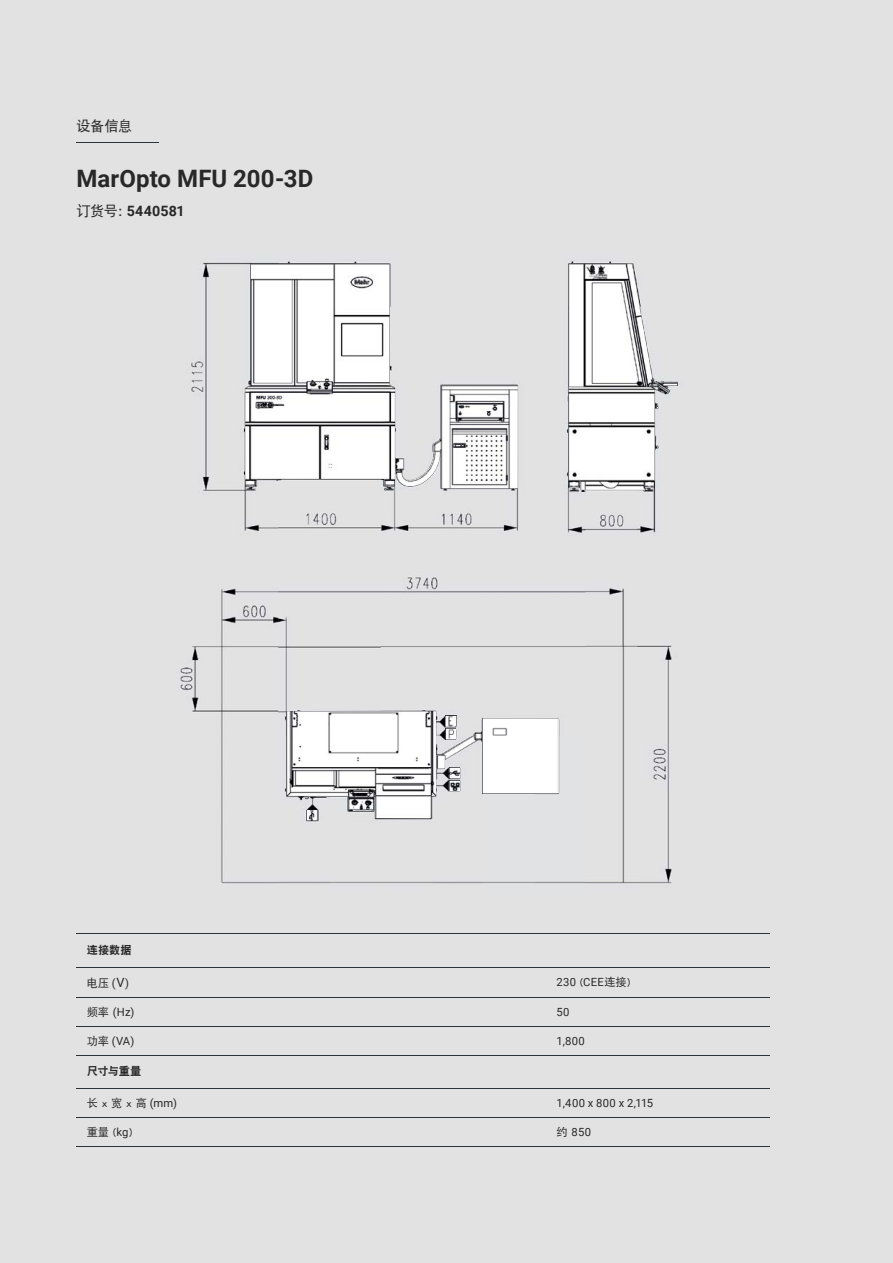
<style>
.page{position:relative;width:893px;height:1263px;background:#e2e2e3}
.page>*{position:absolute;margin:0;border:0;box-sizing:border-box;transform-origin:0 0}
.t1{font:700 24px "Roboto";letter-spacing:.005em;color:#292829}
.t2{font:700 14.25px "Roboto";letter-spacing:.01em;color:#292829}
.t3{font:14.25px "DFP Hei W5";color:#292829}
.t4{font:11.25px "Roboto";letter-spacing:.025em;color:#292829}
.t5{font:11.25px "DFP Hei W5";color:#292829}
.t6{font:11.25px "DFP Hei W9";color:#292829}
.s1{font-family:"DFP Hei W5";font-weight:400}
.s2{font-family:"Roboto"}
.s3{font-family:"Roboto";font-size:12.75px}
.s4{font-family:"DFP Hei W5"}
</style>
<div class="page">
<hr style="left:77px;top:933px;width:469px;height:1px;background:#2a343a">
<hr style="left:546px;top:933px;width:224px;height:1px;background:#2a343a">
<hr style="left:77px;top:967px;width:469px;height:1px;background:#2a343a">
<hr style="left:546px;top:967px;width:224px;height:1px;background:#2a343a">
<hr style="left:77px;top:997px;width:469px;height:1px;background:#2a343a">
<hr style="left:546px;top:997px;width:224px;height:1px;background:#2a343a">
<hr style="left:77px;top:1026px;width:469px;height:1px;background:#2a343a">
<hr style="left:546px;top:1026px;width:224px;height:1px;background:#2a343a">
<hr style="left:77px;top:1055px;width:469px;height:1px;background:#2a343a">
<hr style="left:546px;top:1055px;width:224px;height:1px;background:#2a343a">
<hr style="left:77px;top:1088px;width:469px;height:1px;background:#2a343a">
<hr style="left:546px;top:1088px;width:224px;height:1px;background:#2a343a">
<hr style="left:77px;top:1117px;width:469px;height:1px;background:#2a343a">
<hr style="left:546px;top:1117px;width:224px;height:1px;background:#2a343a">
<hr style="left:77px;top:1146px;width:469px;height:1px;background:#2a343a">
<hr style="left:546px;top:1146px;width:224px;height:1px;background:#2a343a">
<div style="left:176px;top:254px;width:102px;height:642px;background:#e2e2e2"></div>
<div style="left:278px;top:254px;width:410px;height:53px;background:#e2e2e2"></div>
<div style="left:381px;top:307px;width:204px;height:428px;background:#e2e2e2"></div>
<div style="left:637px;top:307px;width:51px;height:589px;background:#e2e2e2"></div>
<div style="left:278px;top:490px;width:103px;height:245px;background:#e2e2e2"></div>
<div style="left:585px;top:491px;width:52px;height:405px;background:#e2e2e2"></div>
<div style="left:278px;top:735px;width:52px;height:161px;background:#e2e2e2"></div>
<div style="left:432px;top:793px;width:51px;height:103px;background:#e2e2e2"></div>
<div style="left:535px;top:735px;width:51px;height:161px;background:#e1e2e3"></div>
<div style="left:330px;top:820px;width:102px;height:76px;background:#e2e2e2"></div>
<div style="left:483px;top:793px;width:52px;height:103px;background:#e1e2e3"></div>
<img style="left:482px;top:718px;width:77px;height:75px">
<svg style="left:287px;top:711px;width:195px;height:109px"></svg>
<img style="left:287px;top:711px;width:158px;height:107px">
<img style="left:568px;top:263px;width:109px;height:228px">
<img style="left:441px;top:385px;width:77px;height:103px">
<img style="left:395px;top:439px;width:46px;height:47px">
<img style="left:245px;top:263px;width:150px;height:227px">
<hr style="left:77px;top:142px;width:82px;height:1px;background:#2a343a">
<p class="t3" style="left:77px;top:118px;width:57px">设备信息</p>
<h1 class="t1" style="left:77px;top:162px;width:238px">MarOpto MFU 200-3D</h1>
<p class="t2" style="left:77px;top:201px;width:110px"><span class="s1">订货号：</span>5440581</p>
<p class="t6" style="left:87px;top:943px;width:47px">连接数据</p>
<p class="t5" style="left:87px;top:977px;width:44px">电压 <span class="s2">(</span><span class="s3">V</span><span class="s2">)</span></p>
<p class="t4" style="left:557px;top:974px;width:75px">230 <span class="s4">(</span>CEE<span class="s4">连接)</span></p>
<p class="t4" style="left:87px;top:1004px;width:49px"><span class="s4">频率</span> (Hz)</p>
<p class="t4" style="left:557px;top:1004px;width:14px">50</p>
<p class="t4" style="left:87px;top:1033px;width:49px"><span class="s4">功率</span> (VA)</p>
<p class="t4" style="left:557px;top:1033px;width:30px">1,800</p>
<p class="t6" style="left:87px;top:1065px;width:56px">尺寸与重量</p>
<p class="t5" style="left:87px;top:1097px;width:92px">长 x 宽 x 高 <span class="s2">(mm)</span></p>
<p class="t4" style="left:557px;top:1095px;width:98px">1,400 x 800 x 2,115</p>
<p class="t5" style="left:87px;top:1125px;width:47px">重量 (<span class="s2">kg</span>)</p>
<p class="t4" style="left:557px;top:1124px;width:36px"><span class="s4">约</span> 850</p>
</div>
